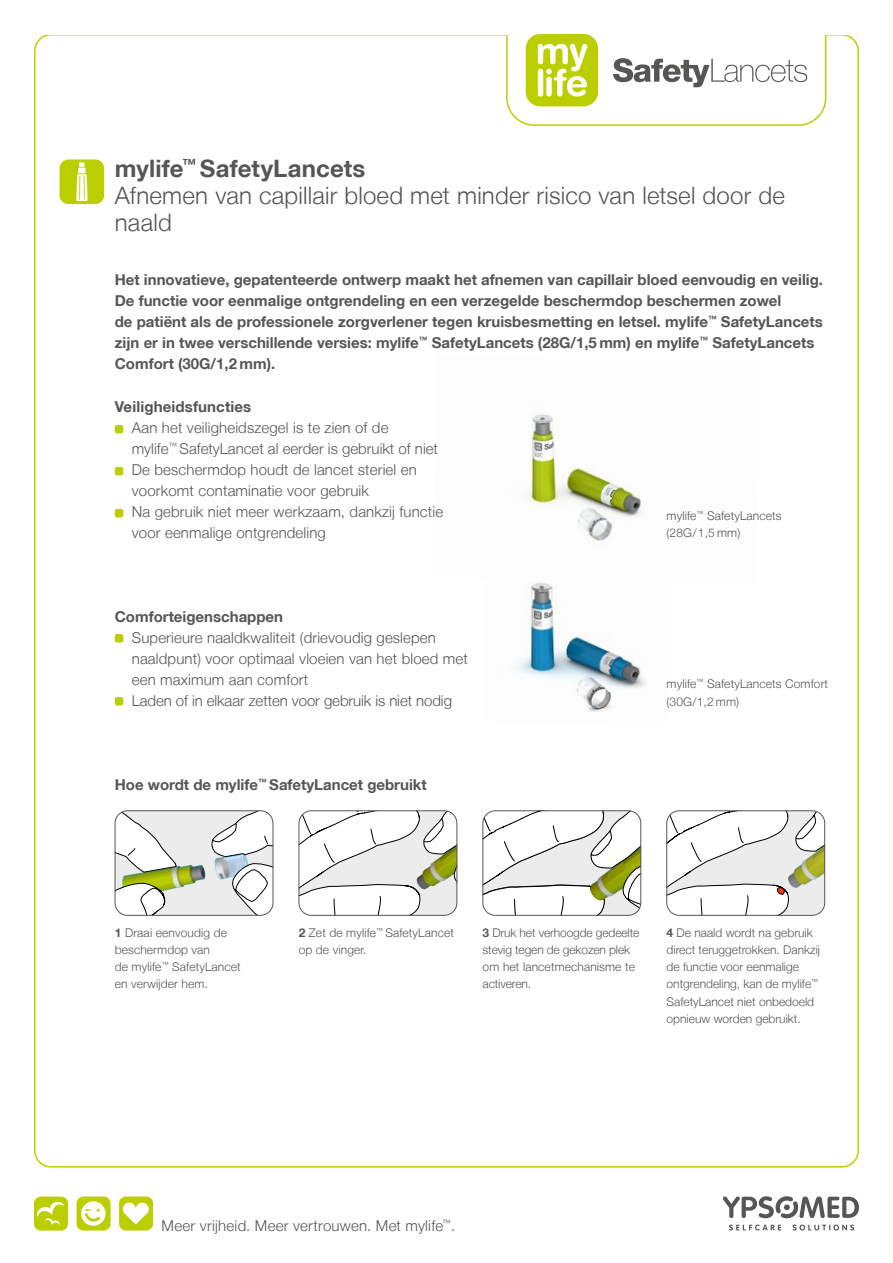
<style>
.page{position:relative;width:893px;height:1263px;background:#fff}
.page>*{position:absolute;margin:0;border:0;box-sizing:border-box;transform-origin:0 0}
.t1{font:300 24px/27px "Helvetica Neue LT";letter-spacing:.01em;color:#565655}
.t2{font:700 15px/21px "Helvetica Neue LT";color:#565655}
.t3{font:300 15px/21px "Helvetica Neue LT";letter-spacing:.01em;color:#565655}
.t4{font:300 12px/17.2px "Helvetica Neue LT";color:#565655}
.s1{font-weight:700}
</style>
<div class="page">
<img style="left:177px;top:812px;width:34px;height:101px">
<svg style="left:115px;top:810px;width:62px;height:105px"></svg>
<svg style="left:211px;top:810px;width:62px;height:105px"></svg>
<div style="left:115px;top:810px;width:158px;height:105px;border:1px solid #565655;border-radius:13px"></div>
<svg style="left:299px;top:810px;width:159px;height:105px"></svg>
<div style="left:299px;top:810px;width:158px;height:105px;border:1px solid #565655;border-radius:13px"></div>
<svg style="left:483px;top:810px;width:158px;height:105px"></svg>
<div style="left:483px;top:810px;width:158px;height:105px;border:1px solid #565655;border-radius:13px"></div>
<svg style="left:666px;top:811px;width:159px;height:104px"></svg>
<div style="left:666px;top:810px;width:159px;height:105px;border:1px solid #565655;border-radius:13px"></div>
<img style="left:529px;top:414px;width:112px;height:127px">
<img style="left:516px;top:582px;width:130px;height:130px">
<div style="left:119px;top:1196px;width:34px;height:34px;background:#bbcf00;border-radius:7px"></div>
<svg style="left:123px;top:1202px;width:26px;height:22px"></svg>
<div style="left:77px;top:1196px;width:34px;height:34px;background:#bbcf00;border-radius:7px"></div>
<svg style="left:81px;top:1201px;width:25px;height:25px"></svg>
<div style="left:34px;top:1196px;width:34px;height:34px;background:#bbcf00;border-radius:7px"></div>
<svg style="left:37px;top:1201px;width:27px;height:24px"></svg>
<svg style="left:729px;top:1224px;width:52px;height:6px"></svg>
<svg style="left:792px;top:1224px;width:62px;height:6px"></svg>
<svg style="left:723px;top:1196px;width:136px;height:22px"></svg>
<svg style="left:506px;top:34px;width:320px;height:92px"></svg>
<div style="left:115px;top:425px;width:8px;height:8px;background:#bbcf00;border-radius:2px"></div>
<div style="left:115px;top:467px;width:8px;height:8px;background:#bbcf00;border-radius:2px"></div>
<div style="left:115px;top:509px;width:8px;height:8px;background:#bbcf00;border-radius:2px"></div>
<div style="left:115px;top:634px;width:8px;height:8px;background:#bbcf00;border-radius:2px"></div>
<div style="left:115px;top:697px;width:8px;height:8px;background:#bbcf00;border-radius:2px"></div>
<div style="left:60px;top:159px;width:44px;height:45px;background:#bbcf00;border-radius:9px"></div>
<svg style="left:76px;top:162px;width:12px;height:39px"></svg>
<h1 class="t1" style="left:115px;top:154px;width:672px"><span class="s1">mylife</span><sup>™</sup> <span class="s1">SafetyLancets<br></span>Afnemen van capillair bloed met minder risico van letsel door de naald</h1>
<p class="t2" style="left:115px;top:269px;width:710px">Het innovatieve, gepatenteerde ontwerp maakt het afnemen van capillair bloed eenvoudig en veilig.<br>De functie voor eenmalige ontgrendeling en een verzegelde beschermdop beschermen zowel<br>de patiënt als de professionele zorgverlener tegen kruisbesmetting en letsel. mylife<sup>™</sup> SafetyLancets zijn er in twee verschillende versies: mylife<sup>™</sup> SafetyLancets (28G/1,5 mm) en mylife<sup>™</sup> SafetyLancets Comfort (30G/1,2 mm).</p>
<p class="t2" style="left:115px;top:396px;width:138px">Veiligheidsfuncties</p>
<p class="t3" style="left:132px;top:417px;width:313px">Aan het veiligheidszegel is te zien of de<br>mylife<sup>™</sup> SafetyLancet al eerder is gebruikt of niet De beschermdop houdt de lancet steriel en voorkomt contaminatie voor gebruik<br>Na gebruik niet meer werkzaam, dankzij functie voor eenmalige ontgrendeling</p>
<p class="t4" style="left:666px;top:507px;width:117px">mylife<sup>™</sup> SafetyLancets (28G/1,5 mm)</p>
<p class="t2" style="left:115px;top:605px;width:170px">Comforteigenschappen</p>
<p class="t3" style="left:132px;top:626px;width:338px">Superieure naaldkwaliteit (drievoudig geslepen naaldpunt) voor optimaal vloeien van het bloed met een maximum aan comfort<br>Laden of in elkaar zetten voor gebruik is niet nodig</p>
<p class="t2" style="left:115px;top:773px;width:313px">Hoe wordt de mylife<sup>™</sup> SafetyLancet gebruikt</p>
<p class="t4" style="left:666px;top:675px;width:163px">mylife<sup>™</sup> SafetyLancets Comfort (30G/1,2 mm)</p>
<p class="t4" style="left:115px;top:923px;width:127px"><span class="s1">1</span> Draai eenvoudig de beschermdop van<br>de mylife<sup>™</sup> SafetyLancet en verwijder hem.</p>
<p class="t4" style="left:299px;top:923px;width:157px"><span class="s1">2</span> Zet de mylife<sup>™</sup> SafetyLancet op de vinger.</p>
<p class="t4" style="left:483px;top:923px;width:158px"><span class="s1">3</span> Druk het verhoogde gedeelte stevig tegen de gekozen plek om het lancetmechanisme te activeren.</p>
<p class="t4" style="left:666px;top:923px;width:155px"><span class="s1">4</span> De naald wordt na gebruik direct teruggetrokken. Dankzij de functie voor eenmalige ontgrendeling, kan de mylife<sup>™<br></sup>SafetyLancet niet onbedoeld opnieuw worden gebruikt.</p>
<p class="t3" style="left:162px;top:1214px;width:295px">Meer vrijheid. Meer vertrouwen. Met mylife<sup>™</sup>.</p>
</div>
